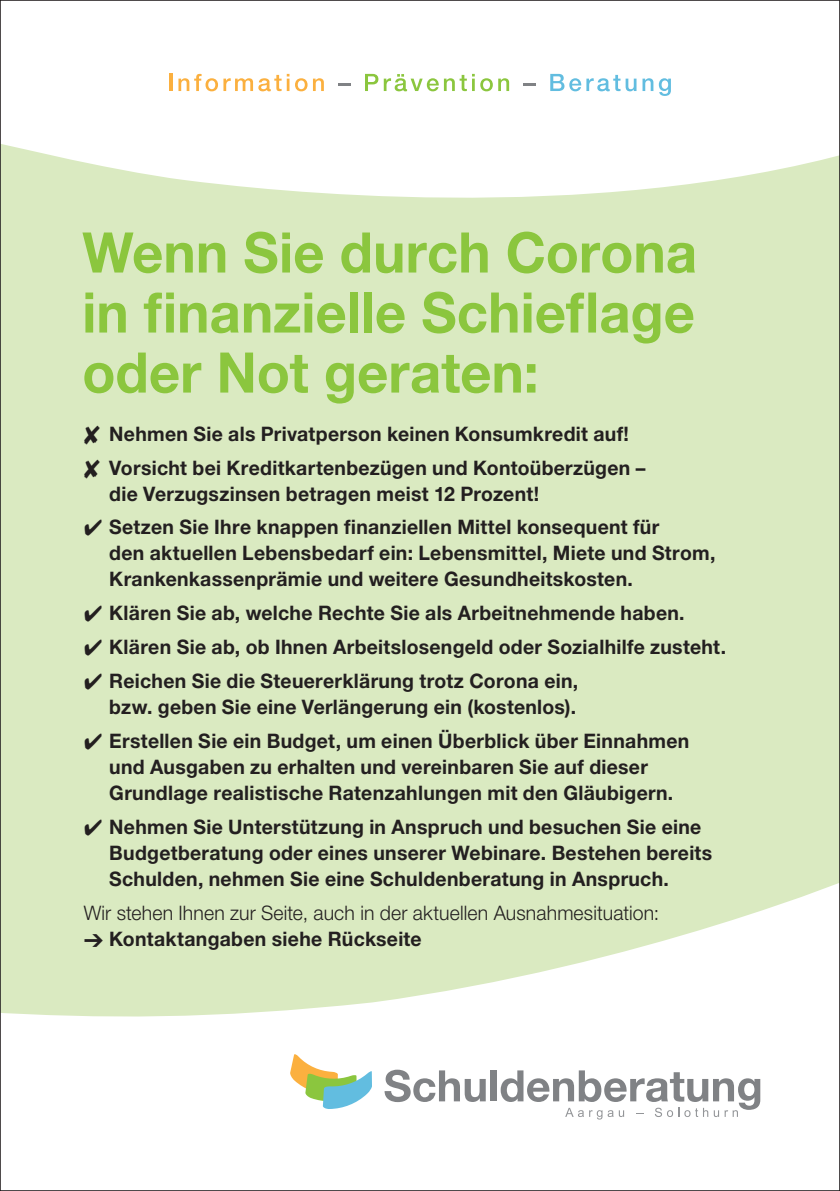
<style>
.page{position:relative;width:840px;height:1191px;background:#fff}
.page>*{position:absolute;margin:0;border:0;box-sizing:border-box;transform-origin:0 0}
._01_titel{font:700 56px/60px "Helvetica Neue LT Std";color:#8bc63e;text-align:justify}
._02_gt{font:700 20px/26px "Helvetica Neue LT Std";letter-spacing:.015em;color:#231f20}
._02_gt-2{font:300 20px/26px "Helvetica Neue LT Std";letter-spacing:.005em;color:#231f20}
.s1{font-weight:700}
</style>
<div class="page">
<svg style="left:2px;top:926px;width:711px;height:91px;fill:#daeac1"></svg>
<div style="left:2px;top:144px;width:835px;height:782px;background:#daeac1"></div>
<hr style="left:169px;top:74px;width:3px;height:17px;background:#fbb03f">
<svg style="left:178px;top:74px;width:111px;height:17px"></svg>
<svg style="left:295px;top:78px;width:12px;height:13px"></svg>
<svg style="left:313px;top:78px;width:11px;height:13px"></svg>
<svg style="left:338px;top:83px;width:12px;height:3px"></svg>
<svg style="left:365px;top:74px;width:101px;height:17px"></svg>
<svg style="left:472px;top:74px;width:2px;height:17px"></svg>
<svg style="left:480px;top:78px;width:12px;height:13px"></svg>
<svg style="left:498px;top:78px;width:11px;height:13px"></svg>
<svg style="left:523px;top:83px;width:12px;height:3px"></svg>
<svg style="left:550px;top:74px;width:86px;height:17px"></svg>
<svg style="left:642px;top:78px;width:28px;height:18px"></svg>
<svg style="left:384px;top:1069px;width:101px;height:33px"></svg>
<div style="left:490px;top:1070px;width:6px;height:31px;background:#808285"></div>
<svg style="left:290px;top:1054px;width:82px;height:55px"></svg>
<svg style="left:500px;top:1070px;width:259px;height:49px"></svg>
<svg style="left:84px;top:425px;width:16px;height:19px"></svg>
<svg style="left:84px;top:459px;width:16px;height:18px"></svg>
<svg style="left:84px;top:934px;width:19px;height:13px"></svg>
<p class="_01_titel" style="left:82px;top:221px;width:616px">Wenn Sie durch Corona in finanzielle Schieflage oder Not geraten:</p>
<p class="_02_gt" style="left:109px;top:420px;width:520px">Nehmen Sie als Privatperson keinen Konsumkredit auf!</p>
<p class="_02_gt" style="left:109px;top:454px;width:537px">Vorsicht bei Kreditkartenbezügen und Kontoüberzügen – die Verzugszinsen betragen meist 12 Prozent!</p>
<p class="_02_gt" style="left:109px;top:514px;width:607px;text-indent:-26px">✔ Setzen Sie Ihre knappen finanziellen Mittel konsequent für<br>den aktuellen Lebensbedarf ein: Lebensmittel, Miete und Strom,<br>Krankenkassenprämie und weitere Gesundheitskosten.</p>
<p class="_02_gt" style="left:84px;top:600px;width:602px">✔ Klären Sie ab, welche Rechte Sie als Arbeitnehmende haben.</p>
<p class="_02_gt" style="left:84px;top:634px;width:643px">✔ Klären Sie ab, ob Ihnen Arbeitslosengeld oder Sozialhilfe zusteht.</p>
<p class="_02_gt" style="left:84px;top:668px;width:495px;text-align:right">✔ Reichen Sie die Steuererklärung trotz Corona ein, bzw. geben Sie eine Verlängerung ein (kostenlos).</p>
<p class="_02_gt" style="left:109px;top:727px;width:581px;text-indent:-26px">✔ Erstellen Sie ein Budget, um einen Überblick über Einnahmen und Ausgaben zu erhalten und vereinbaren Sie auf dieser<br>Grundlage realistische Ratenzahlungen mit den Gläubigern.</p>
<p class="_02_gt" style="left:109px;top:813px;width:604px;text-indent:-26px">✔ Nehmen Sie Unterstützung in Anspruch und besuchen Sie eine<br>Budgetberatung oder eines unserer Webinare. Bestehen bereits<br>Schulden, nehmen Sie eine Schuldenberatung in Anspruch.</p>
<p class="_02_gt-2" style="left:109px;top:899px;width:551px;text-indent:-26px">Wir stehen Ihnen zur Seite, auch in der aktuellen Ausnahmesituation:<br><span class="s1">Kontaktangaben siehe Rückseite</span></p>
</div>
